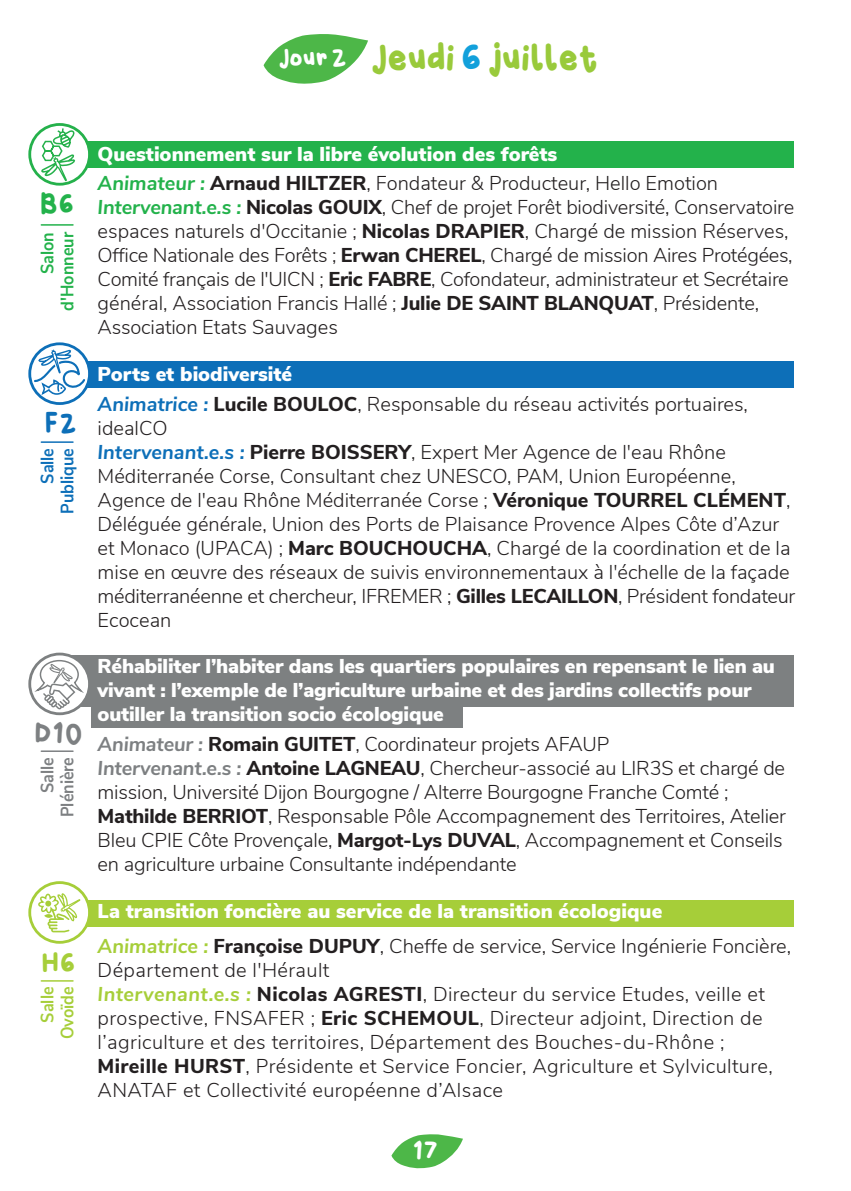
<style>
.page{position:relative;width:851px;height:1191px;background:#fff}
.page>*{position:absolute;margin:0;border:0;box-sizing:border-box;transform-origin:0 0}
.t1{font:48px "Winkle";letter-spacing:-.04em;color:#99ca3b}
.t2{font:36px "Winkle";color:#7d8082}
.t3{font:36px "Winkle";color:#a6ce39}
.t4{font:36px "Winkle";color:#23b24b}
.t5{font:36px "Winkle";color:#0d6fb8}
.t6{font:32px "Winkle";color:#fff}
.t7{font:300 20px/24px "Nunito Sans";color:#231f20}
.t8{font:900 20px/24px "Nunito Sans";letter-spacing:-.01em;color:#fff}
.t9{font:300 20px/24px "Nunito Sans";letter-spacing:.02em;color:#231f20}
.t10{font:700 18px/20px "Nunito Sans";color:#23b24b;text-align:right;scale:.9 1}
.t11{font:700 18px/20px "Nunito Sans";color:#7d8082;text-align:right;scale:.9 1}
.t12{font:700 18px/20px "Nunito Sans";color:#0d6fb8;text-align:right;scale:.9 1}
.t13{font:700 18px/20px "Nunito Sans";color:#a6ce39;text-align:right;scale:.9 1}
.s1{font-size:32px;color:#fff}
.s2{color:#12a0db}
.s3{font-weight:700;font-style:italic;color:#23b24b}
.s4{font-weight:800;color:#231f20}
.s5{font-weight:300;color:#231f20}
.s6{font-weight:800}
.s7{font-weight:900;color:#fff}
.s8{font-weight:700;font-style:italic;color:#0d6fb8}
.s9{font-weight:700;font-style:italic;color:#7d8082}
.s10{font-weight:700;font-style:italic;color:#a6ce39}
</style>
<div class="page">
<div style="left:69px;top:900px;width:725px;height:27px;background:#a6ce39"></div>
<svg style="left:29px;top:882px;width:60px;height:60px"></svg>
<svg style="left:37px;top:892px;width:44px;height:40px"></svg>
<div style="left:28px;top:881px;width:63px;height:62px;border:3px solid #a6ce39;border-radius:50%"></div>
<hr style="left:41px;top:980px;width:32px;height:1px;background:#a6ce39">
<div style="left:91px;top:701px;width:371px;height:27px;background:#7d8081"></div>
<div style="left:69px;top:654px;width:725px;height:27px;background:#7d8081"></div>
<div style="left:69px;top:680px;width:725px;height:27px;background:#7d8081"></div>
<hr style="left:41px;top:750px;width:32px;height:2px;background:#7d8082">
<svg style="left:28px;top:652px;width:63px;height:63px"></svg>
<div style="left:69px;top:141px;width:725px;height:27px;background:#23b24b"></div>
<svg style="left:29px;top:125px;width:60px;height:60px"></svg>
<svg style="left:39px;top:127px;width:39px;height:55px"></svg>
<div style="left:28px;top:123px;width:63px;height:63px;border:3px solid #25b14b;border-radius:50%"></div>
<hr style="left:41px;top:224px;width:32px;height:2px;background:#23b24b">
<svg style="left:263px;top:34px;width:105px;height:50px"></svg>
<svg style="left:391px;top:1134px;width:72px;height:35px"></svg>
<div style="left:69px;top:361px;width:725px;height:27px;background:#0d6fb8"></div>
<svg style="left:29px;top:344px;width:60px;height:60px"></svg>
<div style="left:28px;top:342px;width:63px;height:63px;border:3px solid #0d6fb8;border-radius:50%"></div>
<svg style="left:33px;top:349px;width:54px;height:48px"></svg>
<hr style="left:41px;top:441px;width:32px;height:2px;background:#0d6fb8">
<h1 class="t1" style="left:278px;top:31px;width:322px"><span class="s1">Jour 2</span> Jeudi <span class="s2">6</span> juillet</h1>
<h2 class="t4" style="left:40px;top:183px;width:36px">B6</h2>
<p class="t10" style="left:36px;top:311px;width:89px;rotate:-90deg">Salon d'Honneur</p>
<h2 class="t5" style="left:45px;top:402px;width:34px">F2</h2>
<p class="t12" style="left:36px;top:513px;width:74px;rotate:-90deg">Salle<br>Publique</p>
<h2 class="t2" style="left:34px;top:712px;width:50px">D10</h2>
<p class="t11" style="left:36px;top:817px;width:68px;rotate:-90deg">Salle<br>Plénière</p>
<h2 class="t3" style="left:41px;top:942px;width:36px">H6</h2>
<p class="t13" style="left:36px;top:1039px;width:60px;rotate:-90deg">Salle<br>Ovoïde</p>
<p class="t8" style="left:98px;top:138px;width:622px;line-height:29.6px">Questionnement sur la libre évolution des forêts<br><span class="s3">Animateur :</span> <span class="s4">Arnaud HILTZER</span><span class="s5">, Fondateur &amp; Producteur, Hello Emotion</span></p>
<p class="t7" style="left:98px;top:194px;width:698px"><span class="s3">Intervenant.e.s :</span> <span class="s6">Nicolas GOUIX</span>, Chef de projet Forêt biodiversité, Conservatoire espaces naturels d'Occitanie ; <span class="s6">Nicolas DRAPIER</span>, Chargé de mission Réserves, Office Nationale des Forêts ; <span class="s6">Erwan CHEREL</span>, Chargé de mission Aires Protégées, Comité français de l'UICN ; <span class="s6">Eric FABRE</span>, Cofondateur, administrateur et Secrétaire général, Association Francis Hallé ; <span class="s6">Julie DE SAINT BLANQUAT</span>, Présidente, Association Etats Sauvages</p>
<p class="t7" style="left:98px;top:358px;width:651px;line-height:29.6px"><span class="s7">Ports et biodiversité<br></span><span class="s8">Animatrice :</span> <span class="s6">Lucile BOULOC</span>, Responsable du réseau activités portuaires,</p>
<p class="t7" style="left:98px;top:414px;width:699px">idealCO<br><span class="s8">Intervenant.e.s :</span> <span class="s6">Pierre BOISSERY</span>, Expert Mer Agence de l'eau Rhône Méditerranée Corse, Consultant chez UNESCO, PAM, Union Européenne, Agence de l'eau Rhône Méditerranée Corse ; <span class="s6">Véronique TOURREL CLÉMENT</span>, Déléguée générale, Union des Ports de Plaisance Provence Alpes Côte d’Azur et Monaco (UPACA) ; <span class="s6">Marc BOUCHOUCHA</span>, Chargé de la coordination et de la mise en œuvre des réseaux de suivis environnementaux à l'échelle de la façade méditerranéenne et chercheur, IFREMER ; <span class="s6">Gilles LECAILLON</span>, Président fondateur Ecocean</p>
<p class="t8" style="left:98px;top:653px;width:678px">Réhabiliter l’habiter dans les quartiers populaires en repensant le lien au vivant : l’exemple de l’agriculture urbaine et des jardins collectifs pour outiller la transition socio écologique</p>
<p class="t7" style="left:98px;top:731px;width:689px"><span class="s9">Animateur :</span> <span class="s6">Romain GUITET</span>, Coordinateur projets AFAUP<br><span class="s9">Intervenant.e.s :</span> <span class="s6">Antoine LAGNEAU</span>, Chercheur-associé au LIR3S et chargé de mission, Université Dijon Bourgogne / Alterre Bourgogne Franche Comté ; <span class="s6">Mathilde BERRIOT</span>, Responsable Pôle Accompagnement des Territoires, Atelier Bleu CPIE Côte Provençale, <span class="s6">Margot-Lys DUVAL</span>, Accompagnement et Conseils en agriculture urbaine Consultante indépendante</p>
<p class="t8" style="left:98px;top:892px;width:695px;line-height:35.4px">La transition foncière au service de la transition écologique<br><span class="s10">Animatrice :</span> <span class="s4">Françoise DUPUY</span><span class="s5">, Cheffe de service, Service Ingénierie Foncière,</span></p>
<p class="t9" style="left:98px;top:957px;width:676px">Département de l'Hérault<br><span class="s10">Intervenant.e.s :</span> <span class="s6">Nicolas AGRESTI</span>, Directeur du service Etudes, veille et prospective, FNSAFER ; <span class="s6">Eric SCHEMOUL</span>, Directeur adjoint, Direction de l’agriculture et des territoires, Département des Bouches-du-Rhône ; <span class="s6">Mireille HURST</span>, Présidente et Service Foncier, Agriculture et Sylviculture, ANATAF et Collectivité européenne d’Alsace</p>
<h3 class="t6" style="left:412px;top:1132px;width:28px">17</h3>
</div>
